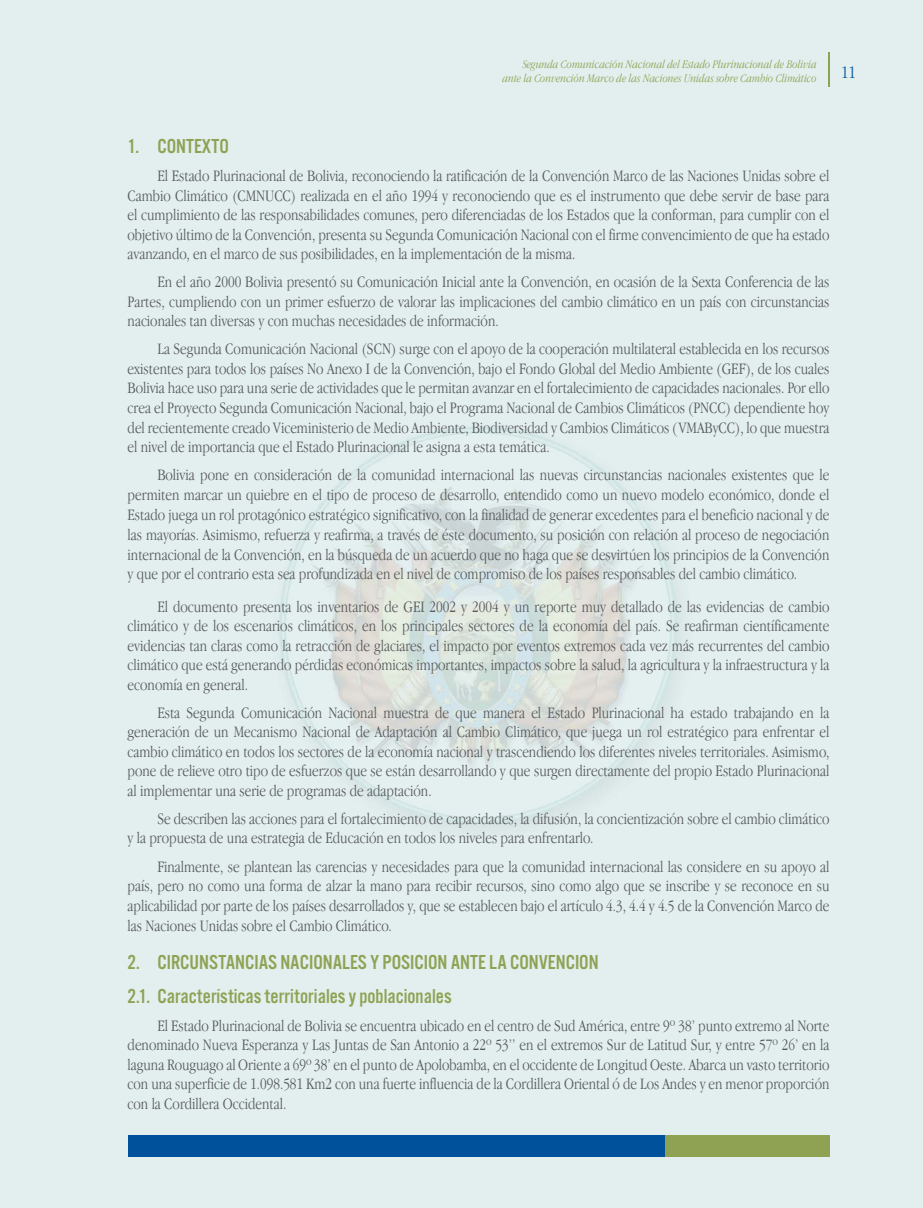
<style>
.page{position:relative;width:923px;height:1208px;background:#e2efee}
.page>*{position:absolute;margin:0;border:0;box-sizing:border-box;transform-origin:0 0}
.t1{font:21px/33.8px "Alternate Got No 3 D";color:#8fa254}
.t2{font:300 18px "Apple Garamond";color:#00519c}
.t3{font:300 16.5px/19.5px "Apple Garamond";color:#58595b;text-align:justify}
.t4{font:italic 300 12px/14.4px "Apple Garamond";color:#8fa254;text-align:right}
</style>
<div class="page">
<div style="left:128px;top:1135px;width:536px;height:22px;background:#00519c"></div>
<div style="left:664px;top:1135px;width:165px;height:22px;background:#8fa254"></div>
<hr style="left:828px;top:52px;width:1px;height:34px;background:#8fa254">
<img style="left:279px;top:426px;width:399px;height:399px">
<p class="t4" style="left:502px;top:58px;width:315px">Segunda Comunicación Nacional del Estado Plurinacional de Bolivia ante la Convención Marco de las Naciones Unidas sobre Cambio Climático</p>
<p class="t2" style="left:841px;top:65px;width:16px">11</p>
<p class="t1" style="left:128px;top:131px;width:103px">1. CONTEXTO</p>
<p class="t3" style="left:128px;top:168px;width:703px;text-indent:30px">El Estado Plurinacional de Bolivia, reconociendo la ratificación de la Convención Marco de las Naciones Unidas sobre el Cambio Climático (CMNUCC) realizada en el año 1994 y reconociendo que es el instrumento que debe servir de base para el cumplimiento de las responsabilidades comunes, pero diferenciadas de los Estados que la conforman, para cumplir con el objetivo último de la Convención, presenta su Segunda Comunicación Nacional con el firme convencimiento de que ha estado avanzando, en el marco de sus posibilidades, en la implementación de la misma.</p>
<p class="t3" style="left:128px;top:274px;width:703px;text-indent:30px">En el año 2000 Bolivia presentó su Comunicación Inicial ante la Convención, en ocasión de la Sexta Conferencia de las Partes, cumpliendo con un primer esfuerzo de valorar las implicaciones del cambio climático en un país con circunstancias nacionales tan diversas y con muchas necesidades de información.</p>
<p class="t3" style="left:128px;top:341px;width:703px;text-indent:30px">La Segunda Comunicación Nacional (SCN) surge con el apoyo de la cooperación multilateral establecida en los recursos existentes para todos los países No Anexo I de la Convención, bajo el Fondo Global del Medio Ambiente (GEF), de los cuales Bolivia hace uso para una serie de actividades que le permitan avanzar en el fortalecimiento de capacidades nacionales. Por ello crea el Proyecto Segunda Comunicación Nacional, bajo el Programa Nacional de Cambios Climáticos (PNCC) dependiente hoy del recientemente creado Viceministerio de Medio Ambiente, Biodiversidad y Cambios Climáticos (VMAByCC), lo que muestra el nivel de importancia que el Estado Plurinacional le asigna a esta temática.</p>
<p class="t3" style="left:128px;top:466px;width:703px;text-indent:30px">Bolivia pone en consideración de la comunidad internacional las nuevas circunstancias nacionales existentes que le permiten marcar un quiebre en el tipo de proceso de desarrollo, entendido como un nuevo modelo económico, donde el Estado juega un rol protagónico estratégico significativo, con la finalidad de generar excedentes para el beneficio nacional y de las mayorías. Asimismo, refuerza y reafirma, a través de éste documento, su posición con relación al proceso de negociación internacional de la Convención, en la búsqueda de un acuerdo que no haga que se desvirtúen los principios de la Convención y que por el contrario esta sea profundizada en el nivel de compromiso de los países responsables del cambio climático.</p>
<p class="t3" style="left:128px;top:598px;width:703px;text-indent:30px">El documento presenta los inventarios de GEI 2002 y 2004 y un reporte muy detallado de las evidencias de cambio climático y de los escenarios climáticos, en los principales sectores de la economía del país. Se reafirman científicamente evidencias tan claras como la retracción de glaciares, el impacto por eventos extremos cada vez más recurrentes del cambio climático que está generando pérdidas económicas importantes, impactos sobre la salud, la agricultura y la infraestructura y la economía en general.</p>
<p class="t3" style="left:128px;top:704px;width:703px;text-indent:30px">Esta Segunda Comunicación Nacional muestra de que manera el Estado Plurinacional ha estado trabajando en la generación de un Mecanismo Nacional de Adaptación al Cambio Climático, que juega un rol estratégico para enfrentar el cambio climático en todos los sectores de la economía nacional y trascendiendo los diferentes niveles territoriales. Asimismo, pone de relieve otro tipo de esfuerzos que se están desarrollando y que surgen directamente del propio Estado Plurinacional al implementar una serie de programas de adaptación.</p>
<p class="t3" style="left:128px;top:810px;width:703px;text-indent:30px">Se describen las acciones para el fortalecimiento de capacidades, la difusión, la concientización sobre el cambio climático y la propuesta de una estrategia de Educación en todos los niveles para enfrentarlo.</p>
<p class="t3" style="left:128px;top:857px;width:703px;text-indent:30px">Finalmente, se plantean las carencias y necesidades para que la comunidad internacional las considere en su apoyo al país, pero no como una forma de alzar la mano para recibir recursos, sino como algo que se inscribe y se reconoce en su aplicabilidad por parte de los países desarrollados y, que se establecen bajo el artículo 4.3, 4.4 y 4.5 de la Convención Marco de las Naciones Unidas sobre el Cambio Climático.</p>
<p class="t1" style="left:128px;top:946px;width:472px">2. CIRCUNSTANCIAS NACIONALES Y POSICION ANTE LA CONVENCION<br>2.1. Características territoriales y poblacionales</p>
<p class="t3" style="left:128px;top:1017px;width:703px;text-indent:30px">El Estado Plurinacional de Bolivia se encuentra ubicado en el centro de Sud América, entre 9º 38’ punto extremo al Norte denominado Nueva Esperanza y Las Juntas de San Antonio a 22º 53’’ en el extremos Sur de Latitud Sur, y entre 57º 26’ en la laguna Rouguago al Oriente a 69º 38’ en el punto de Apolobamba, en el occidente de Longitud Oeste. Abarca un vasto territorio con una superficie de 1.098.581 Km2 con una fuerte influencia de la Cordillera Oriental ó de Los Andes y en menor proporción con la Cordillera Occidental.</p>
</div>
